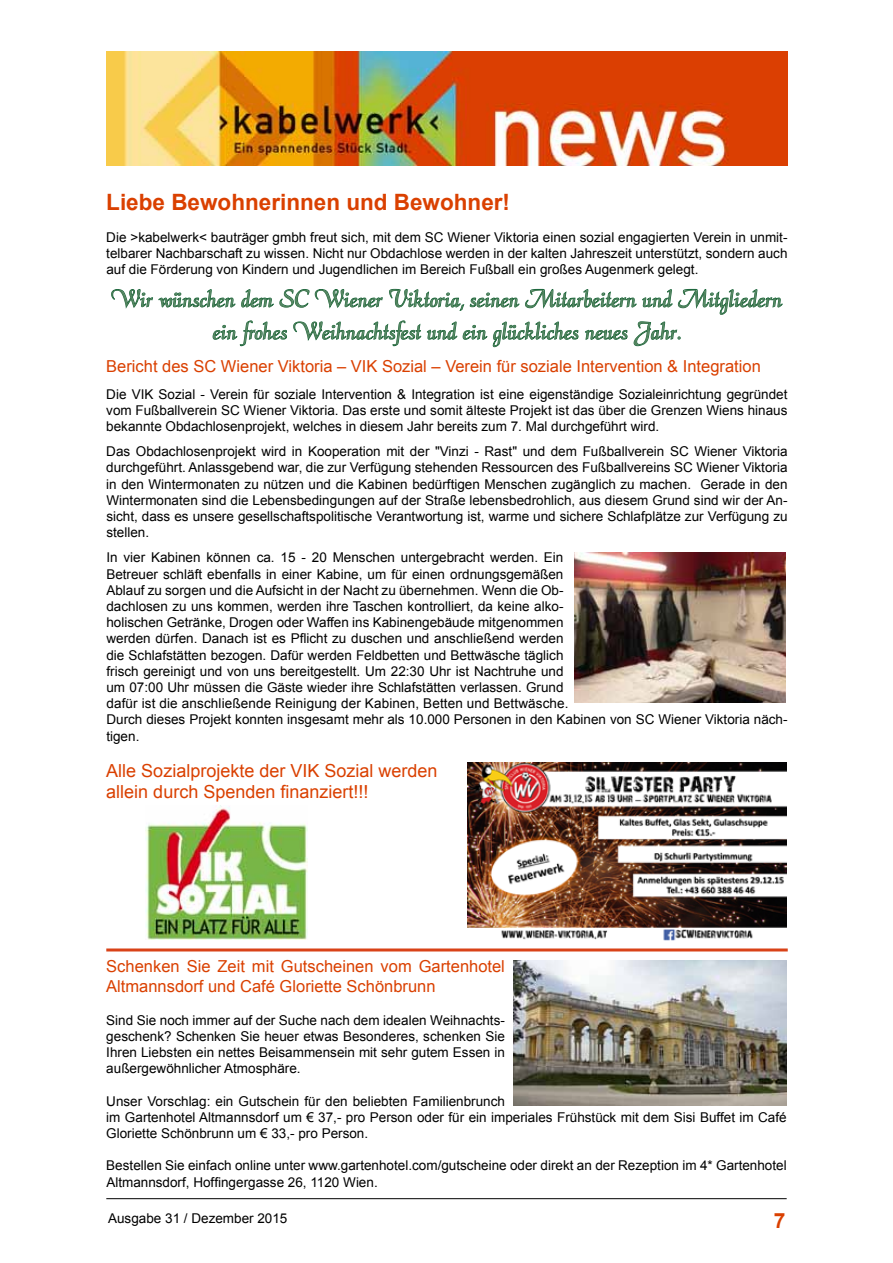
<style>
.page{position:relative;width:893px;height:1263px;background:#fff}
.page>*{position:absolute;margin:0;border:0;box-sizing:border-box;transform-origin:0 0}
.t1{font:27px/32.4px "Calligraphy FLF";color:#50825c;text-align:center}
.t2{font:700 22.5px "Arial";color:#da4000}
.t3{font:700 21px "Arial";color:#da4000}
.t4{font:18px/21.6px "Arial";color:#da4000}
.t5{font:16.5px/19.8px "Arial";color:#da4000}
.t6{font:13.5px/16.2px "Arial";color:#000;text-align:justify}
</style>
<div class="page">
<img style="left:106px;top:51px;width:681px;height:114px">
<hr style="left:106px;top:1198px;width:681px;height:1px;background:#000">
<hr style="left:106px;top:948px;width:682px;height:3px;background:#d94218">
<img style="left:574px;top:553px;width:212px;height:149px">
<img style="left:468px;top:762px;width:318px;height:179px">
<img style="left:513px;top:960px;width:274px;height:145px">
<img style="left:146px;top:806px;width:161px;height:134px">
<svg style="left:111px;top:288px;width:672px;height:60px"></svg>
<h2 class="t2" style="left:106px;top:187px;width:405px">Liebe Bewohnerinnen und Bewohner!</h2>
<p class="t6" style="left:106px;top:229px;width:683px">Die &gt;kabelwerk&lt; bauträger gmbh freut sich, mit dem SC Wiener Viktoria einen sozial engagierten Verein in unmit&shy;telbarer Nachbarschaft zu wissen. Nicht nur Obdachlose werden in der kalten Jahreszeit unterstützt, sondern auch auf die Förderung von Kindern und Jugendlichen im Bereich Fußball ein großes Augenmerk gelegt.</p>
<h1 class="t1" style="left:111px;top:284px;width:672px">Wir wünschen dem SC Wiener Viktoria, seinen Mitarbeitern und Mitgliedern ein frohes Weihnachtsfest und ein glückliches neues Jahr.</h1>
<p class="t5" style="left:106px;top:356px;width:656px">Bericht des SC Wiener Viktoria – VIK Sozial – Verein für soziale Intervention &amp; Integration</p>
<p class="t6" style="left:106px;top:386px;width:683px">Die VIK Sozial - Verein für soziale Intervention &amp; Integration ist eine eigenständige Sozialeinrichtung gegründet vom Fußballverein SC Wiener Viktoria. Das erste und somit älteste Projekt ist das über die Grenzen Wiens hinaus bekannte Obdachlosenprojekt, welches in diesem Jahr bereits zum 7. Mal durchgeführt wird.</p>
<p class="t6" style="left:106px;top:443px;width:683px">Das Obdachlosenprojekt wird in Kooperation mit der "Vinzi - Rast" und dem Fußballverein SC Wiener Viktoria durchgeführt. Anlassgebend war, die zur Verfügung stehenden Ressourcen des Fußballvereins SC Wiener Viktoria in den Wintermonaten zu nützen und die Kabinen bedürftigen Menschen zugänglich zu machen. Gerade in den Wintermonaten sind die Lebensbedingungen auf der Straße lebensbedrohlich, aus diesem Grund sind wir der An&shy;sicht, dass es unsere gesellschaftspolitische Verantwortung ist, warme und sichere Schlafplätze zur Verfügung zu stellen.</p>
<p class="t6" style="left:106px;top:550px;width:683px;text-align:left">In vier Kabinen können ca. 15 - 20 Menschen untergebracht werden. Ein<br>Betreuer schläft ebenfalls in einer Kabine, um für einen ordnungsgemäßen<br>Ablauf zu sorgen und die Aufsicht in der Nacht zu übernehmen. Wenn die Ob-<br>dachlosen zu uns kommen, werden ihre Taschen kontrolliert, da keine alko-<br>holischen Getränke, Drogen oder Waffen ins Kabinengebäude mitgenommen<br>werden dürfen. Danach ist es Pflicht zu duschen und anschließend werden<br>die Schlafstätten bezogen. Dafür werden Feldbetten und Bettwäsche täglich<br>frisch gereinigt und von uns bereitgestellt. Um 22:30 Uhr ist Nachtruhe und<br>um 07:00 Uhr müssen die Gäste wieder ihre Schlafstätten verlassen. Grund<br>dafür ist die anschließende Reinigung der Kabinen, Betten und Bettwäsche.<br>Durch dieses Projekt konnten insgesamt mehr als 10.000 Personen in den Kabinen von SC Wiener Viktoria näch&shy;tigen.</p>
<h3 class="t4" style="left:106px;top:760px;width:333px">Alle Sozialprojekte der VIK Sozial werden allein durch Spenden finanziert!!!</h3>
<p class="t5" style="left:106px;top:957px;width:400px">Schenken Sie Zeit mit Gutscheinen vom Gartenhotel<br>Altmannsdorf und Café Gloriette Schönbrunn</p>
<p class="t6" style="left:106px;top:1012px;width:400px">Sind Sie noch immer auf der Suche nach dem idealen Weihnachts&shy;geschenk? Schenken Sie heuer etwas Besonderes, schenken Sie Ihren Liebsten ein nettes Beisammensein mit sehr gutem Essen in außergewöhnlicher Atmosphäre.</p>
<p class="t6" style="left:106px;top:1093px;width:682px;text-align:left">Unser Vorschlag: ein Gutschein für den beliebten Familienbrunch<br>im Gartenhotel Altmannsdorf um € 37,- pro Person oder für ein imperiales Frühstück mit dem Sisi Buffet im Café<br>Gloriette Schönbrunn um € 33,- pro Person.</p>
<p class="t6" style="left:106px;top:1158px;width:682px">Bestellen Sie einfach online unter www.gartenhotel.com/gutscheine oder direkt an der Rezeption im 4* Gartenhotel<br>Altmannsdorf, Hoffingergasse 26, 1120 Wien.</p>
<p class="t6" style="left:108px;top:1210px;width:181px">Ausgabe 31 / Dezember 2015</p>
<h3 class="t3" style="left:774px;top:1207px;width:13px">7</h3>
</div>
